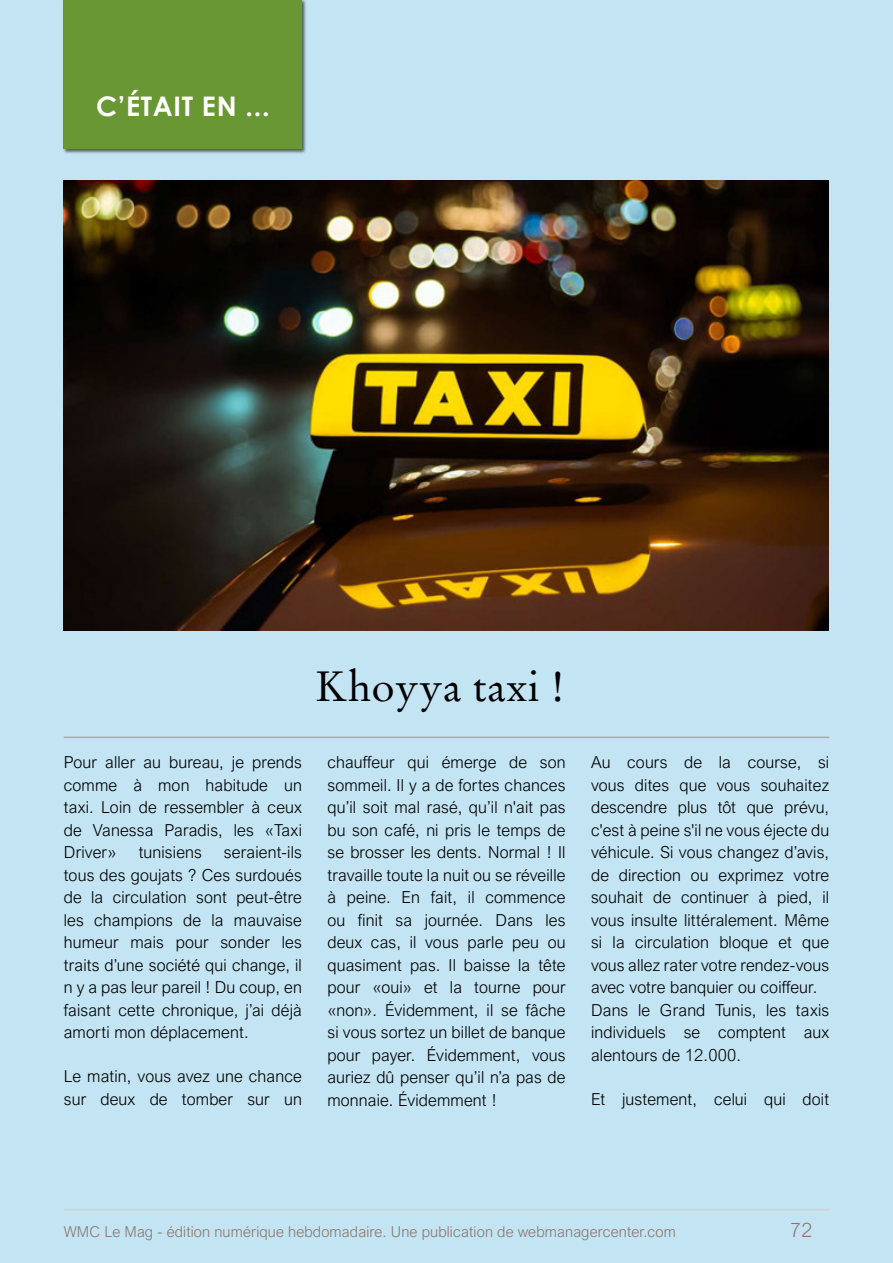
<style>
.page{position:relative;width:893px;height:1263px;background:#fff}
.page>*{position:absolute;margin:0;border:0;box-sizing:border-box;transform-origin:0 0}
.t1{font:42px "Stempel Garamond W04";letter-spacing:.01em;color:#000}
.t2{font:700 27px "Century Gothic";letter-spacing:.025em;color:#fff}
.t3{font:300 19.5px "Arial Nova W07";color:#8b776e}
.t4{font:300 16.5px/22.5px "Arial Nova";letter-spacing:.01em;color:#000;text-align:justify}
.t5{font:300 15px "Arial Nova W07";letter-spacing:.01em;color:#8b776e}
</style>
<div class="page">
<div style="left:0;top:0;width:892px;height:1263px;background:#c3e4f3"></div>
<hr style="left:64px;top:1209px;width:765px;height:1px;background:#e0cda9">
<div style="left:63px;top:0;width:244px;height:154px;background:#000;opacity:.6"></div>
<div style="left:64px;top:0;width:238px;height:149px;background:#699734"></div>
<hr style="left:64px;top:737px;width:765px;height:1px;background:#b7a886">
<img style="left:64px;top:180px;width:765px;height:450px">
<h2 class="t2" style="left:96px;top:86px;width:175px">C’ÉTAIT EN ...</h2>
<h1 class="t1" style="left:315px;top:660px;width:252px">Khoyya taxi !</h1>
<p class="t4" style="left:64px;top:751px;width:240px">Pour aller au bureau, je prends comme à mon habitude un taxi. Loin de ressembler à ceux de Vanessa Paradis, les «Taxi Driver»</p>
<p class="t4" style="left:64px;top:841px;width:240px;text-indent:160px">seraient-ils tous des goujats ? Ces surdoués de la circulation sont peut-être les champions de la mauvaise humeur mais pour sonder les traits d’une société qui change, il n y a pas leur pareil ! Du coup, en faisant cette chronique, j’ai déjà amorti mon déplacement.</p>
<p class="t4" style="left:64px;top:1065px;width:240px">Le matin, vous avez une chance sur deux de tomber sur un</p>
<p class="t4" style="left:139px;top:841px;width:65px">tunisiens</p>
<p class="t4" style="left:327px;top:751px;width:240px">chauffeur qui émerge de son sommeil. Il y a de fortes chances qu’il soit mal rasé, qu’il n'ait pas bu son café, ni pris le temps de se brosser les dents. Normal ! Il travaille toute la nuit ou se réveille à peine. En fait, il commence ou finit sa journée. Dans les deux cas, il vous parle peu ou quasiment pas. Il baisse la tête pour «oui» et la tourne pour «non». Évidemment, il se fâche si vous sortez un billet de banque pour payer. Évidemment, vous auriez dû penser qu’il n’a pas de monnaie. Évidemment !</p>
<p class="t4" style="left:591px;top:751px;width:240px;text-align:left">Au cours de la course, si vous dites que vous souhaitez descendre plus tôt que prévu, c'est à peine s'il ne vous éjecte du véhicule. Si vous changez d’avis, de direction ou exprimez votre souhait de continuer à pied, il vous insulte littéralement. Même si la circulation bloque et que vous allez rater votre rendez-vous avec votre banquier ou coiffeur.<br>Dans le Grand Tunis, les taxis individuels se comptent aux alentours de 12.000.</p>
<p class="t4" style="left:591px;top:1088px;width:240px">Et justement, celui qui doit</p>
<p class="t5" style="left:64px;top:1223px;width:614px">WMC Le Mag - édition numérique hebdomadaire. Une publication de webmanagercenter.com</p>
<p class="t3" style="left:790px;top:1219px;width:23px">72</p>
</div>
